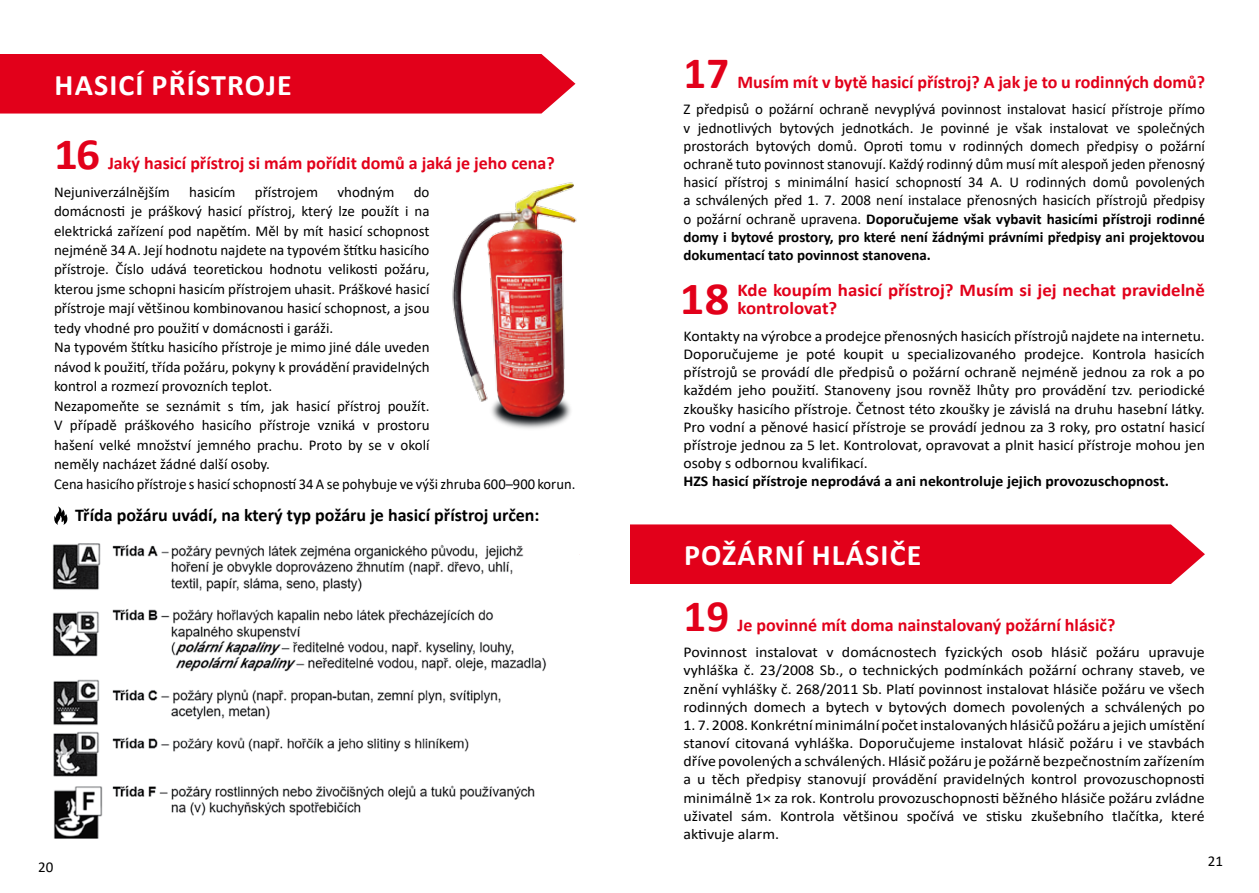
<style>
.page{position:relative;width:1259px;height:893px;background:#fff}
.page>*{position:absolute;margin:0;border:0;box-sizing:border-box;transform-origin:0 0}
.t1{font:700 46.35px "Calibri";color:#e2001a;scale:1.05 1}
.t2{font:700 45px "Calibri";color:#e2001a}
.t3{font:700 45px "Calibri";color:#e2001a;scale:1.05 1}
.t4{font:700 30px "Calibri";color:#fff}
.t5{font:700 18px "Calibri";color:#e2001a}
.t6{font:700 18px/18px "Calibri";color:#e2001a;scale:1.05 1}
.t7{font:700 18px "Calibri";color:#000}
.t8{font:15px/19.5px "Calibri";color:#000}
.t9{font:15px/18.1px "Calibri";color:#000;text-align:justify;scale:1.06 1}
.t10{font:15px/18.1px "Calibri";color:#000;text-align:justify;scale:1.05 1}
.t11{font:700 15px "Calibri";color:#000;scale:1.05 1}
.s1{font-weight:700}
</style>
<div class="page">
<div style="left:630px;top:524px;width:575px;height:60px;background:#e2001a"></div>
<div style="left:0;top:54px;width:575px;height:60px;background:#e2001a"></div>
<img style="left:452px;top:182px;width:125px;height:247px">
<img style="left:52px;top:543px;width:494px;height:296px">
<svg style="left:54px;top:507px;width:14px;height:18px"></svg>
<h3 class="t4" style="left:55px;top:64px;width:16px">hasicí</h3>
<h3 class="t4" style="left:152px;top:64px;width:17px">přístroje</h3>
<h2 class="t3" style="left:54px;top:122px;width:45px">16</h2>
<p class="t5" style="left:108px;top:150px;width:448px">Jaký hasicí přístroj si mám pořídit domů a jaká je jeho cena?</p>
<p class="t8" style="left:54px;top:181px;width:117px">Nejuniverzálnějším</p>
<p class="t8" style="left:189px;top:181px;width:48px">hasicím</p>
<p class="t8" style="left:255px;top:181px;width:65px">přístrojem</p>
<p class="t8" style="left:337px;top:181px;width:58px">vhodným</p>
<p class="t8" style="left:54px;top:181px;width:523px;text-indent:360px">do<br>domácnosti je práškový hasicí přístroj, který lze použít i na<br>elektrická zařízení pod napětím. Měl by mít hasicí schopnost<br>nejméně 34 A. Její hodnotu najdete na typovém štítku hasicího<br>přístroje. Číslo udává teoretickou hodnotu velikosti požáru,<br>kterou jsme schopni hasicím přístrojem uhasit. Práškové hasicí<br>přístroje mají většinou kombinovanou hasicí schopnost, a jsou<br>tedy vhodné pro použití v domácnosti i garáži.<br>Na typovém štítku hasicího přístroje je mimo jiné dále uveden<br>návod k použití, třída požáru, pokyny k provádění pravidelných<br>kontrol a rozmezí provozních teplot.<br>Nezapomeňte se seznámit s tím, jak hasicí přístroj použít.<br>V případě práškového hasicího přístroje vzniká v prostoru<br>hašení velké množství jemného prachu. Proto by se v okolí<br>neměly nacházet žádné další osoby.<br>Cena hasicího přístroje s hasicí schopností 34 A se pohybuje ve výši zhruba 600–900 korun.</p>
<p class="t7" style="left:75px;top:502px;width:466px">Třída požáru uvádí, na který typ požáru je hasicí přístroj určen:</p>
<p class="t8" style="left:38px;top:856px;width:17px">20</p>
<h2 class="t2" style="left:683px;top:41px;width:47px">17</h2>
<p class="t5" style="left:737px;top:69px;width:469px">Musím mít v bytě hasicí přístroj? A jak je to u rodinných domů?</p>
<p class="t8" style="left:683px;top:100px;width:523px;line-height:18.1px;text-align:justify">Z předpisů o požární ochraně nevyplývá povinnost instalovat hasicí přístroje přímo v jednotlivých bytových jednotkách. Je povinné je však instalovat ve společných prostorách bytových domů. Oproti tomu v rodinných domech předpisy o požární ochraně tuto povinnost stanovují. Každý rodinný dům musí mít alespoň jeden přenosný hasicí přístroj s minimální hasicí schopností 34 A. U rodinných domů povolených a schválených před 1. 7. 2008 není instalace přenosných hasicích přístrojů předpisy o požární ochraně upravena. <span class="s1">Doporučujeme však vybavit hasicími přístroji rodinné domy i bytové prostory, pro které není žádnými právními předpisy ani projektovou dokumentací tato povinnost stanovena.</span></p>
<h1 class="t1" style="left:680px;top:266px;width:49px">18</h1>
<p class="t6" style="left:737px;top:281px;width:447px">Kde koupím hasicí přístroj? Musím si jej nechat pravidelně kontrolovat?</p>
<p class="t10" style="left:683px;top:326px;width:498px">Kontakty na výrobce a prodejce přenosných hasicích přístrojů najdete na internetu.<br>Doporučujeme je poté koupit u specializovaného prodejce. Kontrola hasicích přístrojů se provádí dle předpisů o požární ochraně nejméně jednou za rok a po každém jeho použití. Stanoveny jsou rovněž lhůty pro provádění tzv. periodické zkoušky hasicího přístroje. Četnost této zkoušky je závislá na druhu hasební látky.<br>Pro vodní a pěnové hasicí přístroje se provádí jednou za 3 roky, pro ostatní hasicí přístroje jednou za 5 let. Kontrolovat, opravovat a plnit hasicí přístroje mohou jen osoby s odbornou kvalifikací.</p>
<p class="t11" style="left:683px;top:471px;width:464px">HZS hasicí přístroje neprodává a ani nekontroluje jejich provozuschopnost.</p>
<h3 class="t4" style="left:684px;top:534px;width:90px">požární</h3>
<h3 class="t4" style="left:812px;top:534px;width:108px">hlási če</h3>
<h2 class="t2" style="left:683px;top:584px;width:47px">19</h2>
<p class="t5" style="left:737px;top:612px;width:379px">Je povinné mít doma nainstalovaný požární hlásič?</p>
<p class="t9" style="left:683px;top:643px;width:493px">Povinnost instalovat v domácnostech fyzických osob hlásič požáru upravuje vyhláška č. 23/2008 Sb., o technických podmínkách požární ochrany staveb, ve znění vyhlášky č. 268/2011 Sb. Platí povinnost instalovat hlásiče požáru ve všech rodinných domech a bytech v bytových domech povolených a schválených po</p>
<p class="t9" style="left:683px;top:715px;width:493px">1. 7. 2008. Konkrétní minimální počet instalovaných hlásičů požáru a jejich umístění stanoví citovaná vyhláška. Doporučujeme instalovat hlásič požáru i ve stavbách dříve povolených a schválených. Hlásič požáru je požárně bezpečnostním zařízením a u těch předpisy stanovují provádění pravidelných kontrol provozuschopnosti minimálně 1× za rok. Kontrolu provozuschopnosti běžného hlásiče požáru zvládne uživatel sám. Kontrola většinou spočívá ve stisku zkušebního tlačítka, které aktivuje alarm.</p>
<p class="t8" style="left:1208px;top:851px;width:17px">21</p>
</div>
